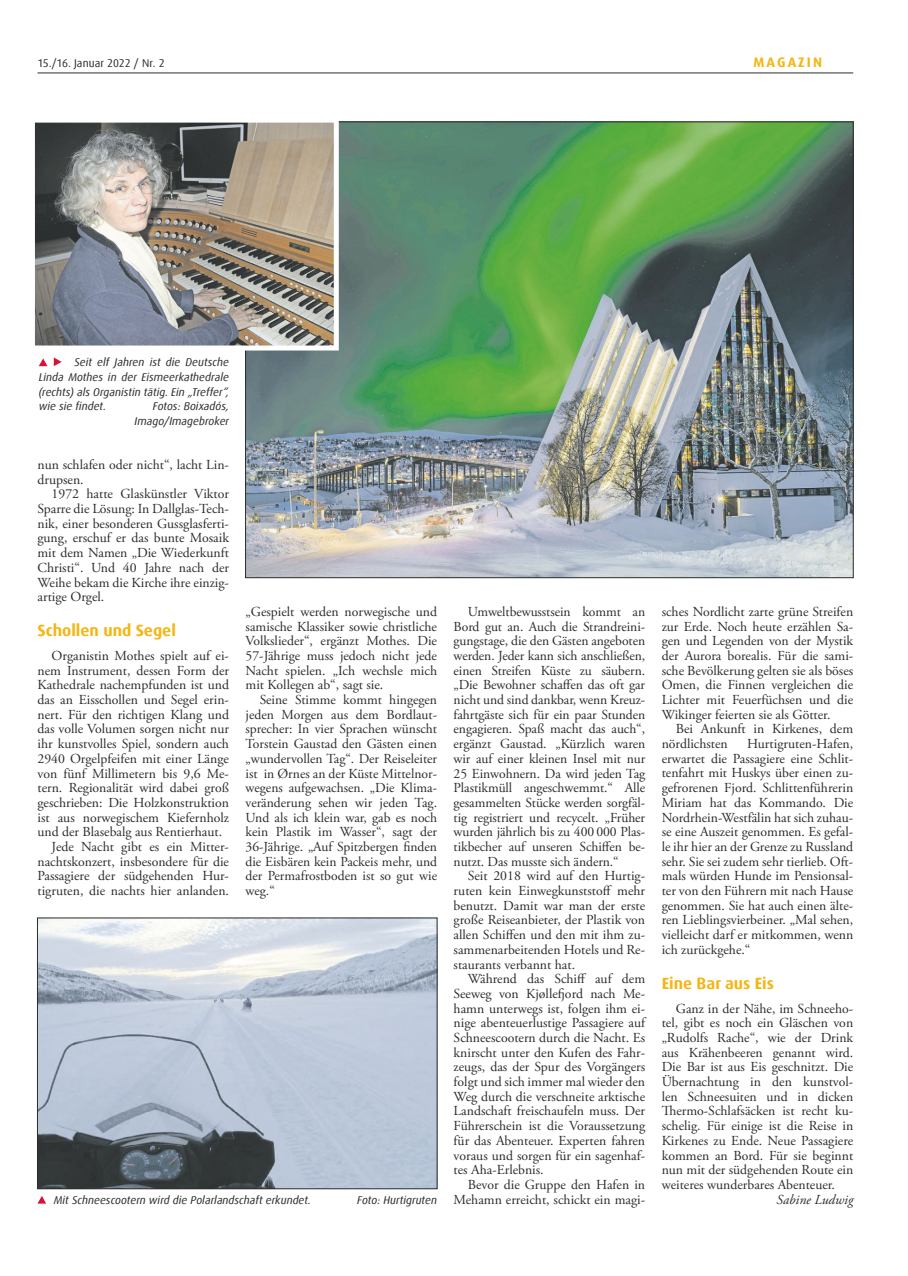
<style>
.page{position:relative;width:908px;height:1276px;background:#fff}
.page>*{position:absolute;margin:0;border:0;box-sizing:border-box;transform-origin:0 0}
.t1{font:700 16.25px "Dax Offc Pro";color:#f3b613}
.t2{font:13.75px/14.6px "Adobe Garamond Pro";color:#2a2d2c;text-align:justify}
.t3{font:italic 13.75px "Adobe Garamond Pro";color:#2a2d2c}
.t4{font:700 13.75px "Dax Offc Pro";letter-spacing:.15em;color:#f3b613}
.t5{font:italic 11.25px/14.8px "Dax Offc Pro";color:#2a2d2c;text-align:justify}
.t6{font:11.25px "Dax Offc Pro";letter-spacing:.005em;color:#2a2d2c}
</style>
<div class="page">
<hr style="left:37px;top:73px;width:815px;height:1px;background:#2a2d2c">
<img style="left:39px;top:920px;width:396px;height:267px">
<div style="left:37px;top:918px;width:400px;height:271px;border:1px solid #2a2d2c"></div>
<img style="left:247px;top:124px;width:604px;height:452px">
<img style="left:36px;top:124px;width:296px;height:220px">
<div style="left:30px;top:118px;width:308px;height:232px;border:5px solid #fff"></div>
<svg style="left:38px;top:1196px;width:8px;height:7px"></svg>
<svg style="left:39px;top:358px;width:8px;height:8px"></svg>
<svg style="left:54px;top:357px;width:8px;height:9px"></svg>
<p class="t6" style="left:37px;top:56px;width:129px">15./16. Januar 2022 / Nr. 2</p>
<p class="t4" style="left:753px;top:54px;width:101px">MAGAZIN 21</p>
<p class="t5" style="left:39px;top:355px;width:192px;text-indent:36px">Seit elf Jahren ist die Deutsche Linda Mothes in der Eismeerkathedrale (rechts) als Organistin tätig. Ein „Treffer“, wie sie findet.</p>
<p class="t5" style="left:134px;top:399px;width:96px;text-align:right">Fotos: Boixadós,<br>Imago/Imagebroker</p>
<p class="t2" style="left:37px;top:458px;width:193px">nun schlafen oder nicht“, lacht Lin&shy;drupsen.</p>
<p class="t2" style="left:37px;top:487px;width:193px;text-indent:14px">1972 hatte Glaskünstler Viktor Sparre die Lösung: In Dallglas-Tech&shy;nik, einer besonderen Gussglasferti&shy;gung, erschuf er das bunte Mosaik mit dem Namen „Die Wiederkunft Christi“. Und 40 Jahre nach der Weihe bekam die Kirche ihre einzig&shy;artige Orgel.</p>
<p class="t1" style="left:37px;top:620px;width:140px">Schollen und Segel</p>
<p class="t2" style="left:52px;top:649px;width:179px">Organistin Mothes spielt auf ei-</p>
<p class="t2" style="left:37px;top:663px;width:193px">nem Instrument, dessen Form der</p>
<p class="t2" style="left:37px;top:678px;width:193px">Kathedrale nachempfunden ist und</p>
<p class="t2" style="left:37px;top:693px;width:193px">das an Eisschollen und Segel erin-</p>
<p class="t2" style="left:37px;top:707px;width:193px">nert. Für den richtigen Klang und</p>
<p class="t2" style="left:37px;top:722px;width:193px">das volle Volumen sorgen nicht nur</p>
<p class="t2" style="left:37px;top:737px;width:193px">ihr kunstvolles Spiel, sondern auch</p>
<p class="t2" style="left:37px;top:751px;width:193px">2940 Orgelpfeifen mit einer Länge</p>
<p class="t2" style="left:37px;top:766px;width:193px">von fünf Millimetern bis 9,6 Me-</p>
<p class="t2" style="left:37px;top:781px;width:193px">tern. Regionalität wird dabei groß</p>
<p class="t2" style="left:37px;top:795px;width:193px">geschrieben: Die Holzkonstruktion</p>
<p class="t2" style="left:37px;top:810px;width:193px">ist aus norwegischem Kiefernholz</p>
<p class="t2" style="left:37px;top:825px;width:186px">und der Blasebalg aus Rentierhaut.</p>
<p class="t2" style="left:52px;top:840px;width:179px">Jede Nacht gibt es ein Mitter-</p>
<p class="t2" style="left:37px;top:854px;width:193px">nachtskonzert, insbesondere für die</p>
<p class="t2" style="left:37px;top:869px;width:193px">Passagiere der südgehenden Hur-</p>
<p class="t2" style="left:37px;top:884px;width:193px">tigruten, die nachts hier anlanden.</p>
<p class="t2" style="left:661px;top:605px;width:193px">sches Nordlicht zarte grüne Streifen zur Erde. Noch heute erzählen Sa&shy;gen und Legenden von der Mystik der Aurora borealis. Für die sami&shy;sche Bevölkerung gelten sie als böses Omen, die Finnen vergleichen die Lichter mit Feuerfüchsen und die Wikinger feierten sie als Götter.</p>
<p class="t2" style="left:661px;top:722px;width:193px;text-indent:14px">Bei Ankunft in Kirkenes, dem nördlichsten</p>
<p class="t2" style="left:245px;top:605px;width:193px">„Gespielt werden norwegische und samische Klassiker sowie christliche Volkslieder“, ergänzt Mothes. Die 57-Jährige muss jedoch nicht jede Nacht spielen. „Ich wechsle mich mit Kollegen ab“, sagt sie.</p>
<p class="t2" style="left:245px;top:693px;width:193px;text-indent:14px">Seine Stimme kommt hingegen jeden Morgen aus dem Bordlaut&shy;sprecher: In vier Sprachen wünscht Torstein Gaustad den Gästen einen „wundervollen Tag“. Der Reiseleiter ist in Ørnes an der Küste Mittelnor&shy;wegens aufgewachsen. „Die Klima&shy;veränderung sehen wir jeden Tag.<br>Und als ich klein war, gab es noch kein Plastik im Wasser“, sagt der 36-Jährige. „Auf Spitzbergen finden die Eisbären kein Packeis mehr, und der Permafrostboden ist so gut wie weg.“</p>
<p class="t2" style="left:453px;top:605px;width:193px;text-indent:14px">Umweltbewusstsein kommt an Bord gut an. Auch die Strandreini&shy;gungstage, die den Gästen angeboten werden. Jeder kann sich anschließen, einen Streifen Küste zu säubern. „Die Bewohner schaffen das oft gar nicht und sind dankbar, wenn Kreuz&shy;fahrtgäste sich für ein paar Stunden engagieren. Spaß macht das auch“, ergänzt Gaustad. „Kürzlich waren wir auf einer kleinen Insel mit nur 25 Einwohnern. Da wird jeden Tag Plastikmüll angeschwemmt.“ Alle gesammelten Stücke werden sorgfäl&shy;tig registriert und recycelt. „Früher wurden jährlich bis zu 400 000 Plas&shy;tikbecher auf unseren Schiffen be&shy;nutzt. Das musste sich ändern.“</p>
<p class="t2" style="left:453px;top:869px;width:193px;text-indent:14px">Seit 2018 wird auf den Hurtig&shy;ruten kein Einwegkunststoff mehr benutzt. Damit war man der erste große Reiseanbieter, der Plastik von allen Schiffen und den mit ihm zu&shy;sammenarbeitenden Hotels und Re&shy;staurants verbannt hat.</p>
<p class="t2" style="left:453px;top:972px;width:193px;text-indent:14px">Während das Schiff auf dem Seeweg von Kjøllefjord nach Me&shy;hamn unterwegs ist, folgen ihm ei&shy;nige abenteuerlustige Passagiere auf Schneescootern durch die Nacht. Es knirscht unter den Kufen des Fahr&shy;zeugs, das der Spur des Vorgängers folgt und sich immer mal wieder den Weg durch die verschneite arktische Landschaft freischaufeln muss. Der Führerschein ist die Voraussetzung für das Abenteuer. Experten fahren voraus und sorgen für ein sagenhaf&shy;tes Aha-Erlebnis.</p>
<p class="t2" style="left:453px;top:1177px;width:193px;text-align:right">Bevor die Gruppe den Hafen in<br>Mehamn erreicht, schickt ein magi-</p>
<p class="t2" style="left:661px;top:737px;width:193px;text-indent:85px">Hurtigruten-Hafen, erwartet die Passagiere eine Schlit&shy;tenfahrt mit Huskys über einen zu&shy;gefrorenen Fjord. Schlittenführerin Miriam hat das Kommando. Die Nordrhein-Westfälin hat sich zuhau&shy;se eine Auszeit genommen. Es gefal&shy;le ihr hier an der Grenze zu Russland sehr. Sie sei zudem sehr tierlieb. Oft&shy;mals würden Hunde im Pensionsal&shy;ter von den Führern mit nach Hause genommen. Sie hat auch einen älte&shy;ren Lieblingsvierbeiner. „Mal sehen, vielleicht darf er mitkommen, wenn ich zurückgehe.“</p>
<p class="t1" style="left:661px;top:972px;width:114px">Eine Bar aus Eis</p>
<p class="t2" style="left:661px;top:1001px;width:193px;text-indent:14px">Ganz in der Nähe, im Schneeho&shy;tel, gibt es noch ein Gläschen von „Rudolfs Rache“, wie der Drink aus Krähenbeeren genannt wird.<br>Die Bar ist aus Eis geschnitzt. Die Übernachtung in den kunstvol&shy;len Schneesuiten und in dicken Thermo-Schlafsäcken ist recht ku&shy;schelig. Für einige ist die Reise in Kirkenes zu Ende. Neue Passagiere kommen an Bord. Für sie beginnt nun mit der südgehenden Route ein weiteres wunderbares Abenteuer.</p>
<p class="t5" style="left:54px;top:1192px;width:259px">Mit Schneescootern wird die Polarlandschaft erkundet.</p>
<p class="t5" style="left:357px;top:1192px;width:81px">Foto: Hurtigruten</p>
<p class="t3" style="left:776px;top:1191px;width:78px">Sabine Ludwig</p>
</div>
